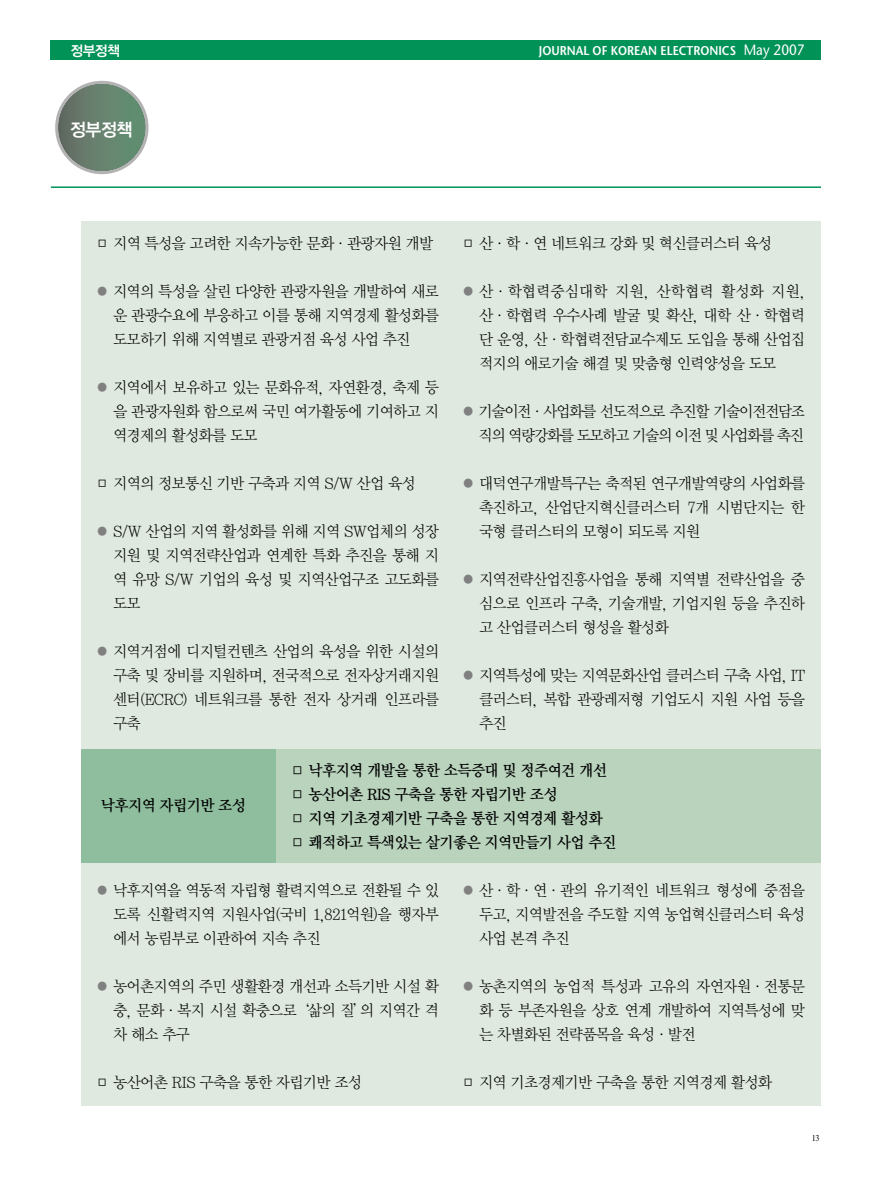
<style>
.page{position:relative;width:872px;height:1190px;background:#fff}
.page>*{position:absolute;margin:0;border:0;box-sizing:border-box;transform-origin:0 0}
.t1{font:18px "YGO14";color:#fff;scale:.95 1}
.t2{font:15.75px/24px "Y Mj O12";letter-spacing:-.095em;color:#000;text-align:justify;scale:.95 1}
.t3{font:15.75px "Y Mj O14";letter-spacing:-.095em;color:#000;scale:.95 1}
.t4{font:15.75px/24px "Y Mj O12";letter-spacing:-.135em;color:#000;text-align:right;scale:.95 1}
.t5{font:14.25px "YGO14";color:#fff;scale:.95 1}
.t6{font:600 12.75px "Stone Sans";color:#fff;scale:.9 1}
.t7{font:9px "Times";color:#000;scale:.9 1}
.s1{font-weight:400;font-size:15px}
.s2{color:#808080}
</style>
<div class="page">
<div style="left:51px;top:40px;width:769px;height:20px;background:#009257"></div>
<hr style="left:51px;top:186px;width:769px;height:2px;background:#009257">
<img style="left:58px;top:84px;width:87px;height:87px;border-radius:50%">
<div style="left:55px;top:81px;width:93px;height:93px;border:3px solid #b3b3b3;border-radius:50%"></div>
<div style="left:81px;top:221px;width:739px;height:885px;background:#dfe9df"></div>
<div style="left:81px;top:749px;width:739px;height:114px;background:#b9d3bd"></div>
<div style="left:81px;top:749px;width:194px;height:114px;background:#8ebe9d"></div>
<p class="t5" style="left:70px;top:44px;width:54px">정부정책</p>
<p class="t6" style="left:539px;top:46px;width:297px">JOURNAL OF KOREAN ELECTRONICS <span class="s1">May 2007</span></p>
<p class="t1" style="left:70px;top:121px;width:68px">정부정책</p>
<p class="t2" style="left:95px;top:232px;width:358px">□ 지역 특성을 고려한 지속가능한 문화·관광자원 개발</p>
<p class="t2" style="left:113px;top:280px;width:345px;text-indent:-18px"><span class="s2">●</span> 지역의 특성을 살린 다양한 관광자원을 개발하여 새로 운 관광수요에 부응하고 이를 통해 지역경제 활성화를 도모하기 위해 지역별로 관광거점 육성 사업 추진</p>
<p class="t2" style="left:113px;top:376px;width:345px;text-indent:-18px"><span class="s2">●</span> 지역에서 보유하고 있는 문화유적, 자연환경, 축제 등 을 관광자원화 함으로써 국민 여가활동에 기여하고 지 역경제의 활성화를 도모</p>
<p class="t2" style="left:95px;top:472px;width:339px">□ 지역의 정보통신 기반 구축과 지역 S/W 산업 육성</p>
<p class="t2" style="left:113px;top:520px;width:345px;text-indent:-18px"><span class="s2">●</span> S/W 산업의 지역 활성화를 위해 지역 SW업체의 성장 지원 및 지역전략산업과 연계한 특화 추진을 통해 지 역 유망 S/W 기업의 육성 및 지역산업구조 고도화를 도모</p>
<p class="t2" style="left:113px;top:640px;width:345px;text-indent:-18px"><span class="s2">●</span> 지역거점에 디지털컨텐츠 산업의 육성을 위한 시설의 구축 및 장비를 지원하며, 전국적으로 전자상거래지원 센터(ECRC) 네트워크를 통한 전자 상거래 인프라를 구축</p>
<p class="t2" style="left:461px;top:232px;width:329px">□ 산·학·연 네트워크 강화 및 혁신클러스터 육성</p>
<p class="t2" style="left:478px;top:280px;width:345px;text-indent:-18px"><span class="s2">●</span> 산·학협력중심대학 지원, 산학협력 활성화 지원, 산·학협력 우수사례 발굴 및 확산, 대학 산·학협력 단 운영, 산·학협력전담교수제도 도입을 통해 산업집 적지의 애로기술 해결 및 맞춤형 인력양성을 도모</p>
<p class="t4" style="left:461px;top:400px;width:364px"><span class="s2">●</span> 기술이전·사업화를 선도적으로 추진할 기술이전전담조 직의 역량강화를 도모하고 기술의 이전 및 사업화를 촉진</p>
<p class="t2" style="left:478px;top:472px;width:345px;text-indent:-18px"><span class="s2">●</span> 대덕연구개발특구는 축적된 연구개발역량의 사업화를 촉진하고, 산업단지혁신클러스터 7개 시범단지는 한 국형 클러스터의 모형이 되도록 지원</p>
<p class="t2" style="left:478px;top:568px;width:345px;text-indent:-18px"><span class="s2">●</span> 지역전략산업진흥사업을 통해 지역별 전략산업을 중 심으로 인프라 구축, 기술개발, 기업지원 등을 추진하 고 산업클러스터 형성을 활성화</p>
<p class="t2" style="left:478px;top:664px;width:345px;text-indent:-18px"><span class="s2">●</span> 지역특성에 맞는 지역문화산업 클러스터 구축 사업, IT 클러스터, 복합 관광레저형 기업도시 지원 사업 등을 추진</p>
<p class="t3" style="left:101px;top:798px;width:155px">낙후지역 자립기반 조성</p>
<p class="t3" style="left:290px;top:763px;width:335px">□ 낙후지역 개발을 통한 소득증대 및 정주여건 개선</p>
<p class="t3" style="left:290px;top:787px;width:283px">□ 농산어촌 RIS 구축을 통한 자립기반 조성</p>
<p class="t3" style="left:290px;top:811px;width:330px">□ 지역 기초경제기반 구축을 통한 지역경제 활성화</p>
<p class="t3" style="left:290px;top:835px;width:345px">□ 쾌적하고 특색있는 살기좋은 지역만들기 사업 추진</p>
<p class="t2" style="left:113px;top:879px;width:345px;text-indent:-18px"><span class="s2">●</span> 낙후지역을 역동적 자립형 활력지역으로 전환될 수 있 도록 신활력지역 지원사업(국비 1,821억원)을 행자부 에서 농림부로 이관하여 지속 추진</p>
<p class="t2" style="left:113px;top:975px;width:345px;text-indent:-18px"><span class="s2">●</span> 농어촌지역의 주민 생활환경 개선과 소득기반 시설 확 충, 문화·복지 시설 확충으로‘삶의 질’의 지역간 격 차 해소 추구</p>
<p class="t2" style="left:95px;top:1071px;width:283px">□ 농산어촌 RIS 구축을 통한 자립기반 조성</p>
<p class="t2" style="left:478px;top:879px;width:345px;text-indent:-18px"><span class="s2">●</span> 산·학·연·관의 유기적인 네트워크 형성에 중점을 두고, 지역발전을 주도할 지역 농업혁신클러스터 육성 사업 본격 추진</p>
<p class="t2" style="left:478px;top:975px;width:345px;text-indent:-18px"><span class="s2">●</span> 농촌지역의 농업적 특성과 고유의 자연자원·전통문 화 등 부존자원을 상호 연계 개발하여 지역특성에 맞 는 차별화된 전략품목을 육성·발전</p>
<p class="t2" style="left:461px;top:1071px;width:329px">□ 지역 기초경제기반 구축을 통한 지역경제 활성화</p>
<p class="t7" style="left:811px;top:1134px;width:10px">13</p>
</div>
